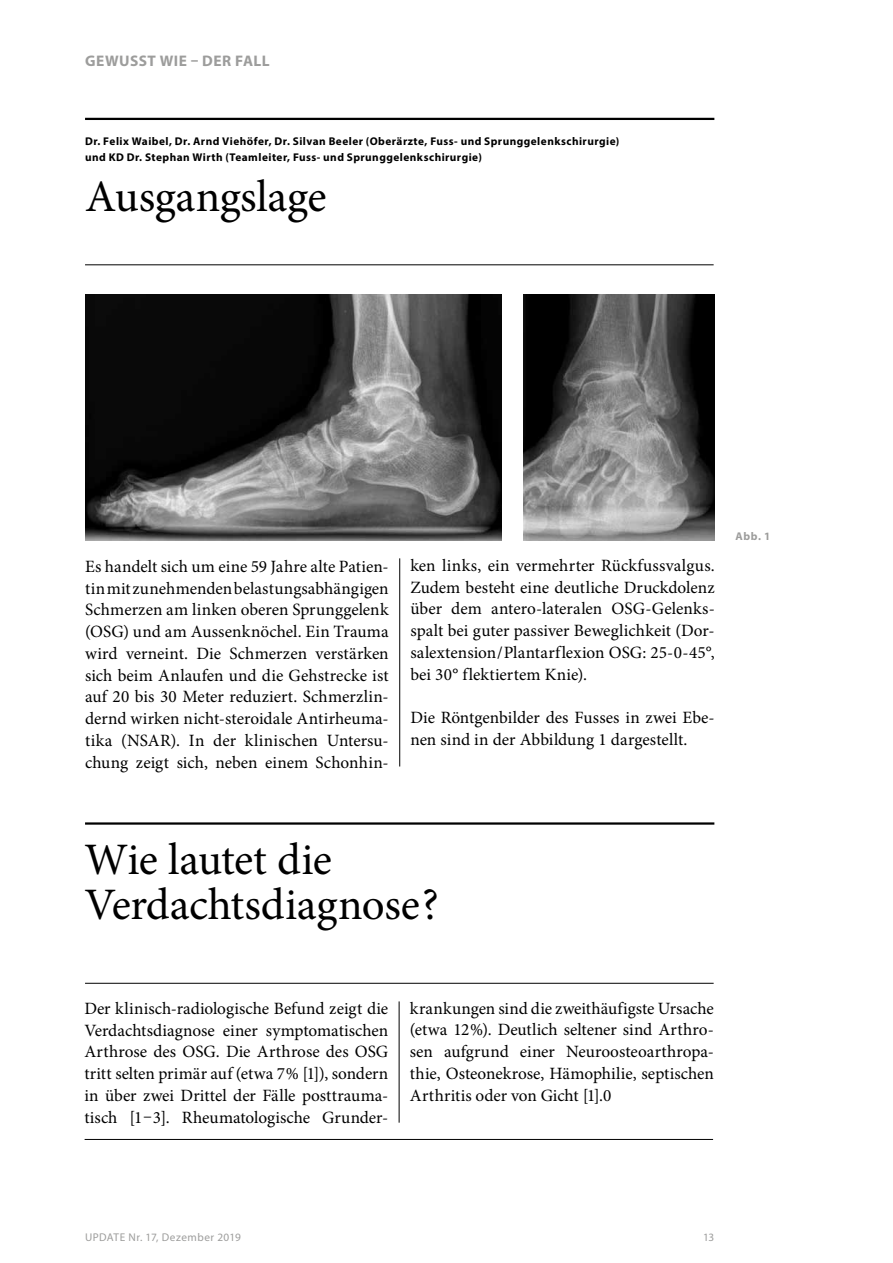
<style>
.page{position:relative;width:893px;height:1263px;background:#fff}
.page>*{position:absolute;margin:0;border:0;box-sizing:border-box;transform-origin:0 0}
.t1{font:45px/45px "Minion Pro";letter-spacing:-.01em;color:#000}
.t2{font:17.25px/21.8px "Minion Pro";color:#000;text-align:justify}
.t3{font:700 15.3px "Myriad Pro";letter-spacing:.035em;color:#9d9d9c}
.t4{font:700 11.25px/15.8px "Myriad Pro";letter-spacing:.04em;color:#000}
.t5{font:11.25px "Myriad Pro";letter-spacing:.045em;color:#9d9d9c}
.t6{font:700 11.25px "Myriad Pro";color:#9d9d9c}
</style>
<div class="page">
<hr style="left:85px;top:118px;width:629px;height:2px;background:#000">
<hr style="left:85px;top:265px;width:629px;height:1px;background:#000">
<hr style="left:399px;top:558px;width:1px;height:208px;background:#000">
<hr style="left:399px;top:1001px;width:1px;height:122px;background:#000">
<hr style="left:85px;top:1139px;width:628px;height:1px;background:#000">
<hr style="left:85px;top:822px;width:629px;height:3px;background:#000">
<hr style="left:85px;top:983px;width:629px;height:1px;background:#000">
<img style="left:85px;top:294px;width:417px;height:246px">
<img style="left:523px;top:294px;width:191px;height:246px">
<p class="t3" style="left:85px;top:50px;width:186px">GEWUSST WIE – DER FALL</p>
<p class="t4" style="left:85px;top:133px;width:536px">Dr. Felix Waibel, Dr. Arnd Viehöfer, Dr. Silvan Beeler (Oberärzte, Fuss- und Sprunggelenkschirurgie) und KD Dr. Stephan Wirth (Teamleiter, Fuss- und Sprunggelenkschirurgie)</p>
<h1 class="t1" style="left:85px;top:174px;width:243px">Ausgangslage</h1>
<p class="t2" style="left:85px;top:555px;width:305px">Es handelt sich um eine 59 Jahre alte Patien&shy;tin mit zunehmenden belastungsabhängigen Schmerzen am linken oberen Sprunggelenk (OSG) und am Aussenknöchel. Ein Trauma wird verneint. Die Schmerzen verstärken sich beim Anlaufen und die Gehstrecke ist auf 20 bis 30 Meter reduziert. Schmerzlin&shy;dernd wirken nicht-steroidale Antirheuma&shy;tika (NSAR). In der klinischen Untersu&shy;chung zeigt sich, neben einem Schonhin-</p>
<p class="t2" style="left:410px;top:555px;width:306px">ken links, ein vermehrter Rückfussvalgus.<br>Zudem besteht eine deutliche Druckdolenz über dem antero-lateralen OSG-Gelenks&shy;spalt bei guter passiver Beweglichkeit (Dor&shy;salextension/Plantarflexion OSG: 25-0-45°, bei 30° flektiertem Knie).</p>
<p class="t2" style="left:410px;top:707px;width:306px">Die Röntgenbilder des Fusses in zwei Ebe&shy;nen sind in der Abbildung 1 dargestellt.</p>
<p class="t6" style="left:736px;top:529px;width:36px">Abb. 1</p>
<h1 class="t1" style="left:85px;top:838px;width:356px">Wie lautet die<br>Verdachtsdiagnose?</h1>
<p class="t2" style="left:84px;top:998px;width:305px">Der klinisch-radiologische Befund zeigt die Verdachtsdiagnose einer symptomatischen Arthrose des OSG. Die Arthrose des OSG tritt selten primär auf (etwa 7% [1]), sondern in über zwei Drittel der Fälle posttrauma&shy;tisch [1–3]. Rheumatologische Grunder-</p>
<p class="t2" style="left:410px;top:997px;width:305px">krankungen sind die zweithäufigste Ursache (etwa 12%). Deutlich seltener sind Arthro&shy;sen aufgrund einer Neuroosteoarthropa&shy;thie, Osteonekrose, Hämophilie, septischen Arthritis oder von Gicht [1].0</p>
<p class="t5" style="left:85px;top:1230px;width:157px">UPDATE Nr. 17, Dezember 2019</p>
<p class="t5" style="left:703px;top:1230px;width:13px">13</p>
</div>
